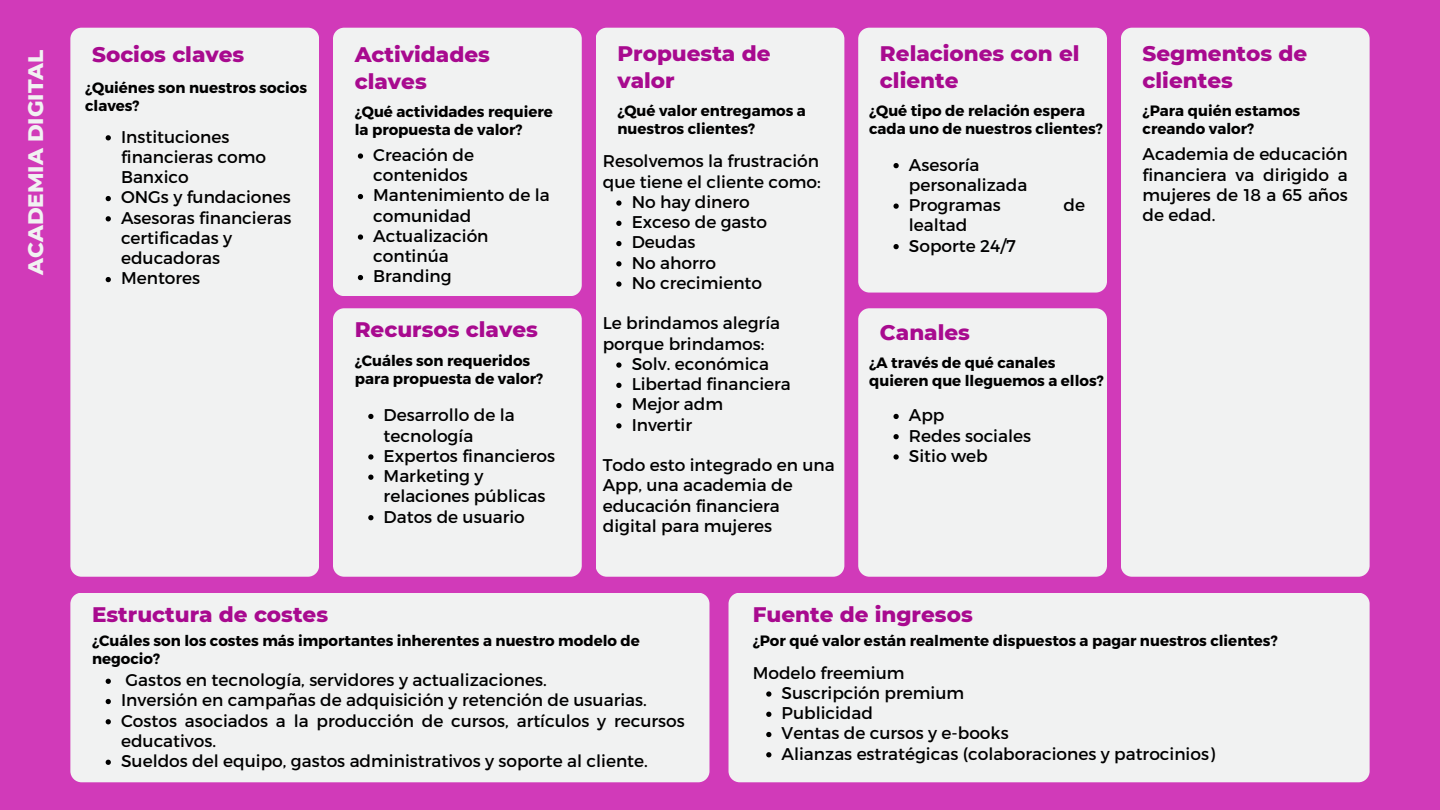
<style>
.page{position:relative;width:1440px;height:810px;background:#d13ab9}
.page>*{position:absolute;margin:0;border:0;box-sizing:border-box;transform-origin:0 0}
.t1{font:800 21.5px/27px "Montserrat";color:#a80a8f}
.t2{font:800 21.5px "Montserrat";color:#f1f2f2}
.t3{font:17px/20.2px "Montserrat";color:#000}
.t4{font:700 15px/18px "Montserrat";color:#000}
</style>
<div class="page">
<div style="left:333px;top:308px;width:249px;height:269px;background:#f1f2f2;border-radius:11px"></div>
<div style="left:70px;top:28px;width:249px;height:549px;background:#f1f2f2;border-radius:11px"></div>
<div style="left:333px;top:28px;width:249px;height:268px;background:#f1f2f2;border-radius:11px"></div>
<div style="left:596px;top:28px;width:248px;height:549px;background:#f1f2f2;border-radius:11px"></div>
<div style="left:858px;top:28px;width:249px;height:265px;background:#f1f2f2;border-radius:11px"></div>
<div style="left:858px;top:308px;width:249px;height:269px;background:#f1f2f2;border-radius:11px"></div>
<div style="left:1121px;top:28px;width:249px;height:549px;background:#f1f2f2;border-radius:11px"></div>
<div style="left:70px;top:593px;width:640px;height:189px;background:#f1f2f2;border-radius:11px"></div>
<div style="left:729px;top:593px;width:641px;height:189px;background:#f1f2f2;border-radius:11px"></div>
<svg style="left:893px;top:414px;width:6px;height:5px"></svg>
<svg style="left:893px;top:434px;width:6px;height:5px"></svg>
<svg style="left:893px;top:454px;width:6px;height:6px"></svg>
<svg style="left:893px;top:163px;width:6px;height:5px"></svg>
<svg style="left:893px;top:204px;width:6px;height:5px"></svg>
<svg style="left:893px;top:244px;width:6px;height:5px"></svg>
<svg style="left:766px;top:691px;width:5px;height:6px"></svg>
<svg style="left:766px;top:712px;width:5px;height:5px"></svg>
<svg style="left:766px;top:732px;width:5px;height:5px"></svg>
<svg style="left:766px;top:752px;width:5px;height:5px"></svg>
<svg style="left:106px;top:135px;width:5px;height:5px"></svg>
<svg style="left:106px;top:196px;width:5px;height:5px"></svg>
<svg style="left:106px;top:216px;width:5px;height:5px"></svg>
<svg style="left:106px;top:277px;width:5px;height:5px"></svg>
<svg style="left:358px;top:153px;width:5px;height:6px"></svg>
<svg style="left:358px;top:194px;width:5px;height:5px"></svg>
<svg style="left:358px;top:234px;width:5px;height:6px"></svg>
<svg style="left:358px;top:275px;width:5px;height:5px"></svg>
<svg style="left:368px;top:414px;width:6px;height:5px"></svg>
<svg style="left:368px;top:454px;width:6px;height:6px"></svg>
<svg style="left:368px;top:475px;width:6px;height:5px"></svg>
<svg style="left:368px;top:515px;width:6px;height:5px"></svg>
<svg style="left:616px;top:200px;width:6px;height:6px"></svg>
<svg style="left:616px;top:221px;width:6px;height:5px"></svg>
<svg style="left:616px;top:241px;width:6px;height:5px"></svg>
<svg style="left:616px;top:261px;width:6px;height:5px"></svg>
<svg style="left:616px;top:281px;width:6px;height:6px"></svg>
<svg style="left:616px;top:362px;width:6px;height:6px"></svg>
<svg style="left:616px;top:383px;width:6px;height:5px"></svg>
<svg style="left:616px;top:403px;width:6px;height:5px"></svg>
<svg style="left:616px;top:423px;width:6px;height:5px"></svg>
<svg style="left:106px;top:679px;width:5px;height:5px"></svg>
<svg style="left:106px;top:699px;width:5px;height:5px"></svg>
<svg style="left:106px;top:719px;width:5px;height:5px"></svg>
<svg style="left:106px;top:760px;width:5px;height:5px"></svg>
<p class="t2" style="left:22px;top:275px;width:227px;rotate:-90deg">ACADEMIA DIGITAL</p>
<p class="t1" style="left:92px;top:41px;width:154px">Socios claves</p>
<p class="t4" style="left:85px;top:78px;width:224px">¿Quiénes son nuestros socios claves?</p>
<p class="t3" style="left:121px;top:126px;width:147px">Instituciones financieras como<br>Banxico</p>
<p class="t3" style="left:121px;top:186px;width:171px">ONGs y fundaciones</p>
<h3 class="t3" style="left:121px;top:207px;width:172px">Asesoras financieras certificadas y educadoras</h3>
<p class="t3" style="left:121px;top:267px;width:81px">Mentores</p>
<p class="t1" style="left:355px;top:40px;width:137px;line-height:27.3px">Actividades claves</p>
<p class="t4" style="left:355px;top:102px;width:200px">¿Qué actividades requiere la propuesta de valor?</p>
<p class="t3" style="left:373px;top:144px;width:102px">Creación de contenidos</p>
<p class="t3" style="left:373px;top:184px;width:178px">Mantenimiento de la comunidad</p>
<p class="t3" style="left:373px;top:225px;width:117px">Actualización continúa</p>
<p class="t3" style="left:373px;top:265px;width:80px">Branding</p>
<p class="t1" style="left:355px;top:316px;width:185px">Recursos claves</p>
<p class="t4" style="left:355px;top:351px;width:190px">¿Cuáles son requeridos para propuesta de valor?</p>
<p class="t3" style="left:384px;top:404px;width:133px">Desarrollo de la tecnología</p>
<p class="t3" style="left:384px;top:445px;width:173px">Expertos financieros</p>
<p class="t3" style="left:384px;top:465px;width:163px">Marketing y relaciones públicas</p>
<p class="t3" style="left:384px;top:506px;width:143px">Datos de usuario</p>
<p class="t1" style="left:617px;top:40px;width:155px">Propuesta de valor</p>
<p class="t4" style="left:617px;top:101px;width:190px">¿Qué valor entregamos a nuestros clientes?</p>
<p class="t3" style="left:603px;top:150px;width:219px">Resolvemos la frustración que tiene el cliente como:</p>
<p class="t3" style="left:632px;top:191px;width:120px">No hay dinero</p>
<p class="t3" style="left:632px;top:211px;width:137px">Exceso de gasto</p>
<p class="t3" style="left:632px;top:231px;width:65px">Deudas</p>
<p class="t3" style="left:632px;top:252px;width:86px">No ahorro</p>
<p class="t3" style="left:632px;top:272px;width:132px">No crecimiento</p>
<p class="t3" style="left:603px;top:312px;width:179px">Le brindamos alegría porque brindamos:</p>
<p class="t3" style="left:632px;top:353px;width:139px">Solv. económica</p>
<p class="t3" style="left:632px;top:373px;width:161px">Libertad financiera</p>
<p class="t3" style="left:632px;top:393px;width:93px">Mejor adm</p>
<p class="t3" style="left:632px;top:414px;width:62px">Invertir</p>
<h3 class="t3" style="left:603px;top:454px;width:234px">Todo esto integrado en una<br>App, una academia de educación financiera digital para mujeres</h3>
<p class="t1" style="left:880px;top:40px;width:201px">Relaciones con el cliente</p>
<p class="t4" style="left:869px;top:101px;width:235px">¿Qué tipo de relación espera cada uno de nuestros clientes?</p>
<p class="t3" style="left:909px;top:154px;width:120px">Asesoría personalizada</p>
<p class="t3" style="left:909px;top:194px;width:93px">Programas</p>
<p class="t3" style="left:1064px;top:194px;width:23px">de</p>
<p class="t3" style="left:909px;top:214px;width:60px">lealtad</p>
<p class="t3" style="left:909px;top:235px;width:108px">Soporte 24/7</p>
<p class="t1" style="left:880px;top:319px;width:92px">Canales</p>
<p class="t4" style="left:869px;top:353px;width:236px">¿A través de qué canales quieren que lleguemos a ellos?</p>
<p class="t3" style="left:909px;top:404px;width:37px">App</p>
<p class="t3" style="left:909px;top:425px;width:124px">Redes sociales</p>
<h3 class="t3" style="left:909px;top:445px;width:80px">Sitio web</h3>
<p class="t1" style="left:1143px;top:40px;width:166px">Segmentos de clientes</p>
<p class="t4" style="left:1143px;top:101px;width:159px">¿Para quién estamos creando valor?</p>
<p class="t3" style="left:1143px;top:143px;width:207px;text-align:justify">Academia de educación financiera va dirigido a mujeres de 18 a 65 años de edad.</p>
<p class="t1" style="left:92px;top:601px;width:238px">Estructura de costes</p>
<p class="t4" style="left:92px;top:631px;width:549px">¿Cuáles son los costes más importantes inherentes a nuestro modelo de negocio?</p>
<p class="t3" style="left:125px;top:669px;width:423px">Gastos en tecnología, servidores y actualizaciones.</p>
<p class="t3" style="left:121px;top:689px;width:527px">Inversión en campañas de adquisición y retención de usuarias.</p>
<p class="t3" style="left:121px;top:710px;width:565px">Costos asociados a la producción de cursos, artículos y recursos educativos.</p>
<p class="t3" style="left:121px;top:750px;width:528px">Sueldos del equipo, gastos administrativos y soporte al cliente.</p>
<p class="t1" style="left:753px;top:601px;width:222px">Fuente de ingresos</p>
<p class="t4" style="left:753px;top:631px;width:527px">¿Por qué valor están realmente dispuestos a pagar nuestros clientes?</p>
<p class="t3" style="left:753px;top:662px;width:153px">Modelo freemium</p>
<p class="t3" style="left:782px;top:682px;width:184px">Suscripción premium</p>
<h3 class="t3" style="left:782px;top:702px;width:93px">Publicidad</h3>
<p class="t3" style="left:782px;top:722px;width:229px">Ventas de cursos y e-books</p>
<p class="t3" style="left:782px;top:743px;width:435px">Alianzas estratégicas (colaboraciones y patrocinios)</p>
</div>
